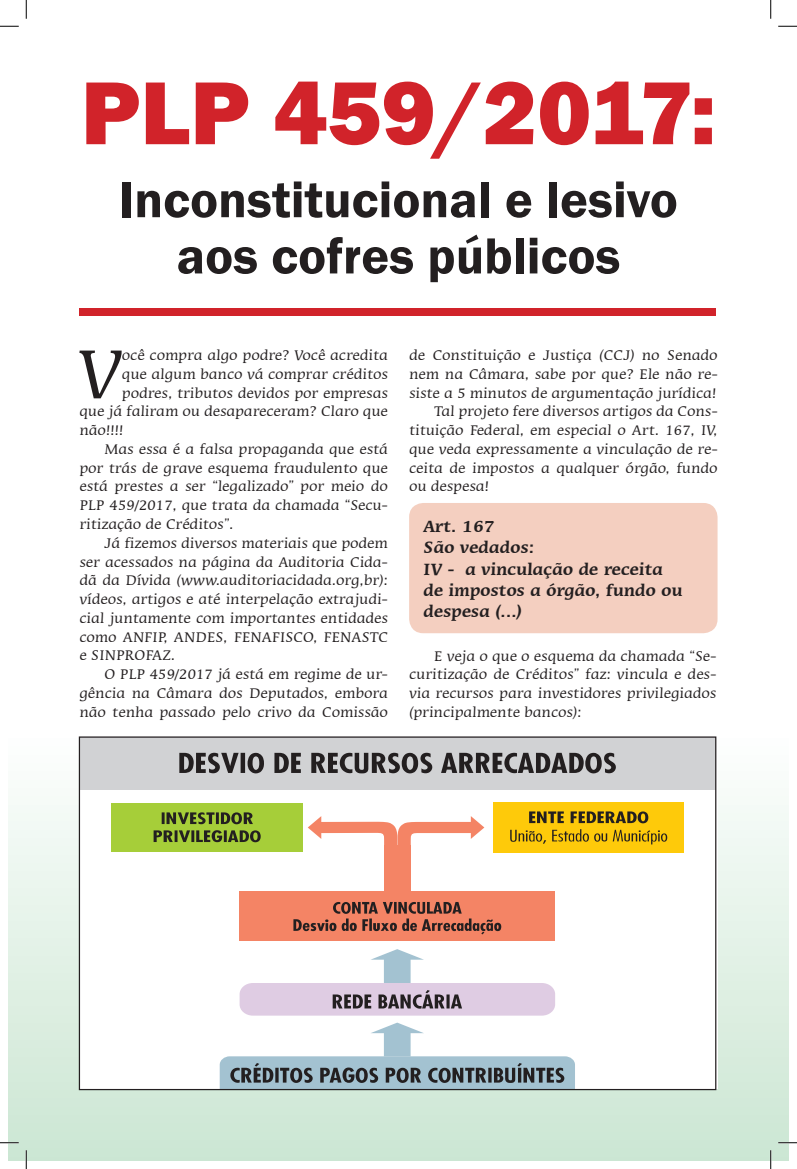
<style>
.page{position:relative;width:797px;height:1169px;background:#fff}
.page>*{position:absolute;margin:0;border:0;box-sizing:border-box;transform-origin:0 0}
.t1{font:800 92.5px "Franklin Gothic";color:#d1232a}
.t2{font:73.5px "Mirarae BT";color:#231f20}
.t3{font:600 52.5px/56.2px "Franklin Gothic";color:#231f20;text-align:center}
.t4{font:700 17.5px/21.2px "Mirarae BT";color:#231f20}
.t5{font:15px/18.8px "Mirarae BT";color:#231f20;text-align:justify}
</style>
<div class="page">
<div style="left:9px;top:736px;width:779px;height:424px;background:linear-gradient(to bottom,#fdfffe,#cbe6d2)"></div>
<div style="left:79px;top:736px;width:638px;height:353px;background:#fff"></div>
<div style="left:79px;top:308px;width:637px;height:8px;background:#d1232a"></div>
<div style="left:409px;top:503px;width:308px;height:130px;background:#f4cfc0;border-radius:14px"></div>
<div style="left:79px;top:737px;width:636px;height:52px;background:#d1d2d4"></div>
<div style="left:239px;top:891px;width:316px;height:49px;background:#f48465"></div>
<div style="left:493px;top:803px;width:191px;height:50px;background:#feca0a"></div>
<div style="left:112px;top:803px;width:191px;height:49px;background:#a6ce39"></div>
<svg style="left:529px;top:811px;width:119px;height:12px"></svg>
<svg style="left:510px;top:829px;width:157px;height:15px"></svg>
<svg style="left:293px;top:902px;width:208px;height:32px"></svg>
<svg style="left:179px;top:753px;width:437px;height:20px"></svg>
<svg style="left:154px;top:812px;width:107px;height:30px"></svg>
<svg style="left:220px;top:1022px;width:355px;height:66px"></svg>
<svg style="left:239px;top:949px;width:316px;height:66px"></svg>
<div style="left:384px;top:845px;width:27px;height:47px;background:#f48465"></div>
<svg style="left:308px;top:816px;width:176px;height:29px"></svg>
<svg style="left:0;top:25px;width:19px;height:2px"></svg>
<svg style="left:778px;top:25px;width:19px;height:2px"></svg>
<svg style="left:0;top:1142px;width:19px;height:1px"></svg>
<svg style="left:778px;top:1142px;width:19px;height:1px"></svg>
<svg style="left:25px;top:0;width:2px;height:19px"></svg>
<svg style="left:25px;top:1150px;width:2px;height:19px"></svg>
<svg style="left:770px;top:0;width:1px;height:19px"></svg>
<svg style="left:770px;top:1150px;width:1px;height:19px"></svg>
<h1 class="t1" style="left:81px;top:53px;width:636px">PLP 459/2017:</h1>
<h3 class="t3" style="left:119px;top:172px;width:560px">Inconstitucional e lesivo aos cofres públicos</h3>
<h2 class="t2" style="left:77px;top:333px;width:47px">V</h2>
<p class="t5" style="left:122px;top:346px;width:267px">ocê compra algo podre? Você acredita</p>
<p class="t5" style="left:122px;top:365px;width:267px">que algum banco vá comprar créditos</p>
<p class="t5" style="left:122px;top:383px;width:267px">podres, tributos devidos por empresas</p>
<p class="t5" style="left:79px;top:402px;width:310px">que já faliram ou desapareceram? Claro que</p>
<p class="t5" style="left:79px;top:421px;width:45px">não!!!!</p>
<p class="t5" style="left:104px;top:440px;width:285px">Mas essa é a falsa propaganda que está</p>
<p class="t5" style="left:79px;top:458px;width:310px">por trás de grave esquema fraudulento que</p>
<p class="t5" style="left:79px;top:477px;width:310px">está prestes a ser “legalizado” por meio do</p>
<p class="t5" style="left:79px;top:496px;width:310px">PLP 459/2017, que trata da chamada “Secu-</p>
<p class="t5" style="left:79px;top:515px;width:155px">ritização de Créditos”.</p>
<p class="t5" style="left:104px;top:533px;width:285px">Já fizemos diversos materiais que podem</p>
<p class="t5" style="left:79px;top:552px;width:310px">ser acessados na página da Auditoria Cida-</p>
<p class="t5" style="left:79px;top:571px;width:310px">dã da Dívida (www.auditoriacidada.org,br):</p>
<p class="t5" style="left:79px;top:590px;width:310px">vídeos, artigos e até interpelação extrajudi-</p>
<p class="t5" style="left:79px;top:608px;width:310px">cial juntamente com importantes entidades</p>
<p class="t5" style="left:79px;top:627px;width:310px">como ANFIP, ANDES, FENAFISCO, FENASTC</p>
<p class="t5" style="left:79px;top:646px;width:97px">e SINPROFAZ.</p>
<p class="t5" style="left:104px;top:665px;width:285px">O PLP 459/2017 já está em regime de ur-</p>
<p class="t5" style="left:79px;top:683px;width:310px">gência na Câmara dos Deputados, embora</p>
<p class="t5" style="left:79px;top:702px;width:310px">não tenha passado pelo crivo da Comissão</p>
<p class="t5" style="left:409px;top:346px;width:310px">de Constituição e Justiça (CCJ) no Senado</p>
<p class="t5" style="left:409px;top:365px;width:310px">nem na Câmara, sabe por que? Ele não re-</p>
<p class="t5" style="left:409px;top:383px;width:308px">siste a 5 minutos de argumentação jurídica!</p>
<p class="t5" style="left:434px;top:402px;width:285px">Tal projeto fere diversos artigos da Cons-</p>
<p class="t5" style="left:409px;top:421px;width:310px">tituição Federal, em especial o Art. 167, IV,</p>
<p class="t5" style="left:409px;top:440px;width:310px">que veda expressamente a vinculação de re-</p>
<p class="t5" style="left:409px;top:458px;width:310px">ceita de impostos a qualquer órgão, fundo</p>
<p class="t5" style="left:409px;top:477px;width:81px">ou despesa!</p>
<p class="t4" style="left:423px;top:516px;width:261px">Art. 167<br>São vedados:<br>IV - a vinculação de receita de impostos a órgão, fundo ou despesa (...)</p>
<p class="t5" style="left:409px;top:646px;width:309px;text-indent:25px">E veja o que o esquema da chamada “Se&shy;curitização de Créditos” faz: vincula e des&shy;via recursos para investidores privilegiados (principalmente bancos):</p>
</div>
